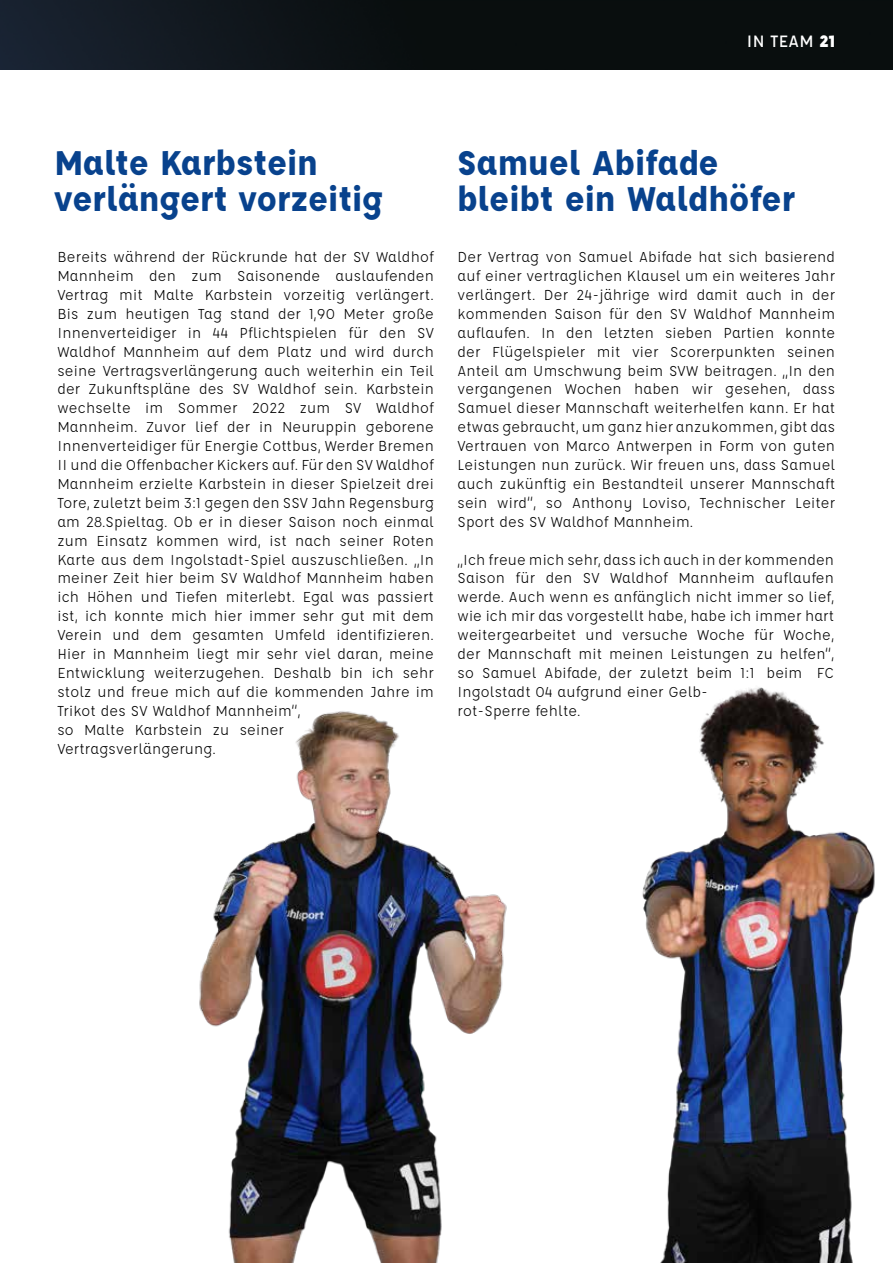
<style>
.page{position:relative;width:893px;height:1263px;background:#fff}
.page>*{position:absolute;margin:0;border:0;box-sizing:border-box;transform-origin:0 0}
.t1{font:700 37.5px/36px "Affogato";letter-spacing:-.005em;color:#08428d}
.t2{font:500 18px "Affogato";letter-spacing:.02em;color:#fff}
.t3{font:15.75px/18.9px "Affogato";letter-spacing:.01em;color:#000;text-align:justify}
.s1{font-weight:900}
</style>
<div class="page">
<img style="left:0;top:0;width:893px;height:69px">
<img style="left:199px;top:711px;width:308px;height:552px">
<img style="left:642px;top:687px;width:233px;height:576px">
<p class="t2" style="left:747px;top:30px;width:90px">IN TEAM <span class="s1">21</span></p>
<h1 class="t1" style="left:54px;top:145px;width:330px">Malte Karbstein verlängert vorzeitig</h1>
<p class="t3" style="left:57px;top:247px;width:378px">Bereits während der Rückrunde hat der SV Waldhof Mannheim den zum Saisonende auslaufenden Vertrag mit Malte Karbstein vorzeitig verlängert.<br>Bis zum heutigen Tag stand der 1,90 Meter große Innenverteidiger in 44 Pflichtspielen für den SV Waldhof Mannheim auf dem Platz und wird durch seine Vertragsverlängerung auch weiterhin ein Teil der Zukunftspläne des SV Waldhof sein. Karbstein wechselte im Sommer 2022 zum SV Waldhof Mannheim. Zuvor lief der in Neuruppin geborene Innenverteidiger für Energie Cottbus, Werder Bremen II und die Offenbacher Kickers auf. Für den SV Waldhof Mannheim erzielte Karbstein in dieser Spielzeit drei Tore, zuletzt beim 3:1 gegen den SSV Jahn Regensburg am 28.Spieltag. Ob er in dieser Saison noch einmal zum Einsatz kommen wird, ist nach seiner Roten Karte aus dem Ingolstadt-Spiel auszuschließen.</p>
<p class="t3" style="left:57px;top:550px;width:378px;text-align:left;text-indent:362px">In meiner Zeit hier beim SV Waldhof Mannheim haben ich Höhen und Tiefen miterlebt. Egal was passiert ist, ich konnte mich hier immer sehr gut mit dem Verein und dem gesamten Umfeld identifizieren.<br>Hier in Mannheim liegt mir sehr viel daran, meine Entwicklung weiterzugehen. Deshalb bin ich sehr stolz und freue mich auf die kommenden Jahre im Trikot des SV Waldhof Mannheim“,<br>so Malte Karbstein zu seiner Vertragsverlängerung.</p>
<p class="t3" style="left:414px;top:560px;width:7px">“</p>
<h1 class="t1" style="left:457px;top:145px;width:340px">Samuel Abifade bleibt ein Waldhöfer</h1>
<p class="t3" style="left:458px;top:247px;width:379px">Der Vertrag von Samuel Abifade hat sich basierend auf einer vertraglichen Klausel um ein weiteres Jahr verlängert. Der 24-jährige wird damit auch in der kommenden Saison für den SV Waldhof Mannheim auflaufen. In den letzten sieben Partien konnte der Flügelspieler mit vier Scorerpunkten seinen Anteil am Umschwung beim SVW beitragen.</p>
<p class="t3" style="left:458px;top:361px;width:379px;text-indent:331px">In den vergangenen Wochen haben wir gesehen, dass Samuel dieser Mannschaft weiterhelfen kann. Er hat etwas gebraucht, um ganz hier anzukommen, gibt das Vertrauen von Marco Antwerpen in Form von guten Leistungen nun zurück. Wir freuen uns, dass Samuel auch zukünftig ein Bestandteil unserer Mannschaft sein wird“, so Anthony Loviso, Technischer Leiter Sport des SV Waldhof Mannheim.</p>
<p class="t3" style="left:458px;top:560px;width:7px">“</p>
<p class="t3" style="left:783px;top:371px;width:7px">“</p>
<p class="t3" style="left:458px;top:550px;width:378px;text-align:left;text-indent:6px">Ich freue mich sehr, dass ich auch in der kommenden Saison für den SV Waldhof Mannheim auflaufen werde. Auch wenn es anfänglich nicht immer so lief, wie ich mir das vorgestellt habe, habe ich immer hart weitergearbeitet und versuche Woche für Woche, der Mannschaft mit meinen Leistungen zu helfen“, so Samuel Abifade, der zuletzt beim 1:1 beim FC Ingolstadt 04 aufgrund einer Gelb-<br>rot-Sperre fehlte.</p>
</div>
